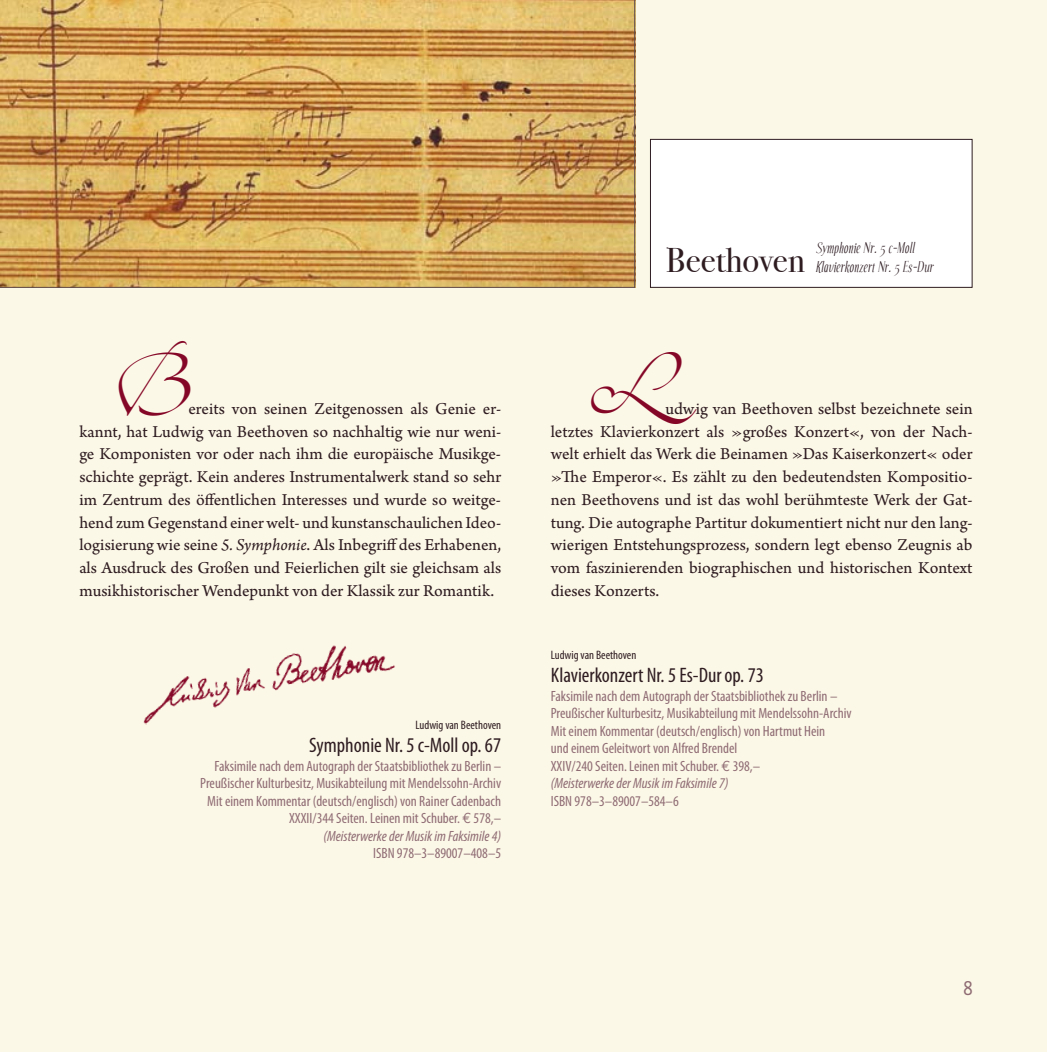
<style>
.page{position:relative;width:1047px;height:1052px;background:#fcf8e7}
.page>*{position:absolute;margin:0;border:0;box-sizing:border-box;transform-origin:0 0}
.t1{font:35px "Bodoni Svty Two OSITCTT Book";color:#2e1c21}
.t2{font:condensed 21px "Myriad Pro";color:#2e1c21}
.t3{font:condensed 19.25px "Trade Gothic Next LT Pro";color:#8e6b73}
.t4{font:17.5px/22.8px "Arno Pro Sm Text";color:#2e1c21;text-align:justify}
.t5{font:italic 15.75px/19.2px "Echelon";letter-spacing:.03em;color:#2e1c21}
.t6{font:condensed 14.88px/17.5px "Myriad Pro";color:#8e6b73;text-align:right}
.t7{font:condensed 12.25px "Myriad Pro";color:#2e1c21}
.s1{font-family:"Arno Pro Italic Sm Text"}
.s2{font-family:"Euro Mono";font-stretch:normal}
.s3{font-style:italic}
</style>
<div class="page">
<svg style="left:0;top:0;width:635px;height:288px;background:#cfa057"></svg>
<div style="left:650px;top:139px;width:322px;height:148px;background:#fff"></div>
<div style="left:650px;top:139px;width:322px;height:149px;border:1px solid #2e1c21"></div>
<img style="left:143px;top:645px;width:252px;height:80px">
<p class="t5" style="left:815px;top:239px;width:119px">Symphonie Nr. 5 c-Moll<br>Klavierkonzert Nr. 5 Es-Dur</p>
<h1 class="t1" style="left:666px;top:239px;width:141px">Beethoven</h1>
<p class="t5" style="left:784px;top:258px;width:114px">Violinkonzert D-Dur op. 77</p>
<p class="t4" style="left:79px;top:398px;width:423px;text-indent:109px">ereits von seinen Zeitgenossen als Genie er&shy;kannt, hat Ludwig van Beethoven so nachhaltig wie nur weni&shy;ge Komponisten vor oder nach ihm die europäische Musikge&shy;schichte geprägt. Kein anderes Instrumentalwerk stand so sehr im Zentrum des öffentlichen Interesses und wurde so weitge&shy;hend zum Gegenstand einer welt- und kunstanschaulichen Ideo&shy;logisierung wie seine <span class="s1">5. Symphonie</span>. Als Inbegriff des Erhabenen, als Ausdruck des Großen und Feierlichen gilt sie gleichsam als musikhistorischer Wendepunkt von der Klassik zur Romantik.</p>
<p class="t7" style="left:415px;top:717px;width:87px">Ludwig van Beethoven</p>
<p class="t2" style="left:309px;top:732px;width:193px">Symphonie Nr. 5 c-Moll op. 67</p>
<p class="t6" style="left:200px;top:757px;width:302px">Faksimile nach dem Autograph der Staatsbibliothek zu Berlin – Preußischer Kulturbesitz, Musikabteilung mit Mendelssohn-Archiv Mit einem Kommentar (deutsch/englisch) von Rainer Cadenbach XXXII/344 Seiten. Leinen mit Schuber. <span class="s2">E</span> 578,–<br><span class="s3">(Meisterwerke der Musik im Faksimile 4)</span></p>
<p class="t6" style="left:373px;top:844px;width:129px">ISBN 978–3–89007–408–5</p>
<p class="t4" style="left:551px;top:398px;width:423px;text-indent:115px">udwig van Beethoven selbst bezeichnete sein letztes Klavierkonzert als »großes Konzert«, von der Nach&shy;welt erhielt das Werk die Beinamen »Das Kaiserkonzert« oder »The Emperor«. Es zählt zu den bedeutendsten Kompositio&shy;nen Beethovens und ist das wohl berühmteste Werk der Gat&shy;tung. Die autographe Partitur dokumentiert nicht nur den lang&shy;wierigen Entstehungsprozess, sondern legt ebenso Zeugnis ab vom faszinierenden biographischen und historischen Kontext dieses Konzerts.</p>
<p class="t7" style="left:551px;top:647px;width:87px">Ludwig van Beethoven</p>
<p class="t2" style="left:551px;top:662px;width:214px">Klavierkonzert Nr. 5 Es-Durop. 73</p>
<p class="t6" style="left:551px;top:687px;width:302px;text-align:left">Faksimile nach dem Autograph der Staatsbibliothek zu Berlin – Preußischer Kulturbesitz, Musikabteilung mit Mendelssohn-Archiv Mit einem Kommentar (deutsch/englisch) von Hartmut Hein<br>und einem Geleitwort von Alfred Brendel<br>XXIV/240 Seiten. Leinen mit Schuber. <span class="s2">E</span> 398,–<br><span class="s3">(Meisterwerke der Musik im Faksimile 7)</span></p>
<p class="t6" style="left:551px;top:792px;width:129px">ISBN 978–3–89007–584–6</p>
<p class="t3" style="left:963px;top:975px;width:11px">8</p>
</div>
